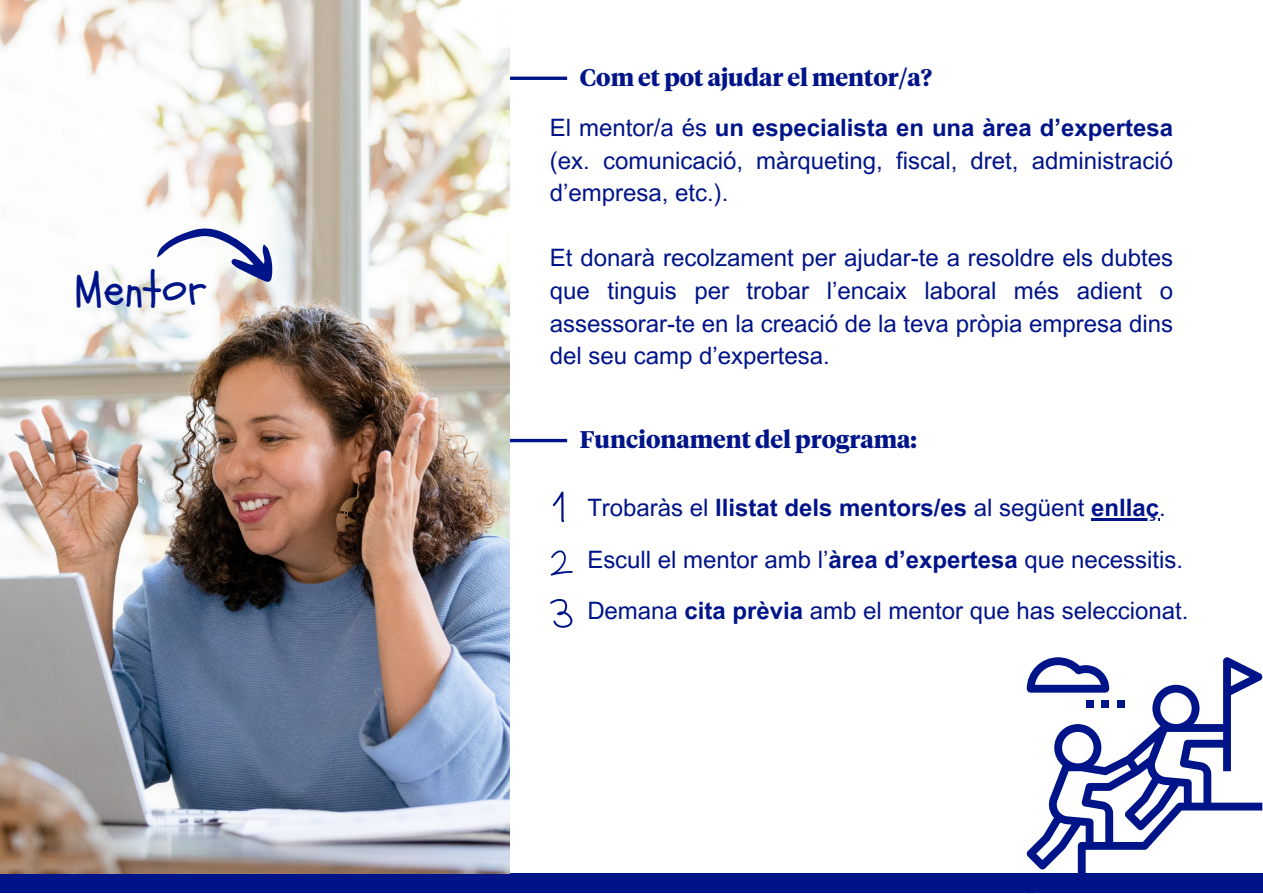
<style>
.page{position:relative;width:1263px;height:894px;background:#fff}
.page>*{position:absolute;margin:0;border:0;box-sizing:border-box;transform-origin:0 0}
.t1{font:47.25px "Schoolbell";color:#001489}
.t2{font:24px/32.5px "Arial MT Pro";color:#001489;text-align:justify}
.t3{font:700 24px "Tiempos Headline";color:#001489}
.t4{font:700 24px "Arial MT Pro";color:#001489}
.s1{font-weight:700}
.s2{font-weight:400}
</style>
<div class="page">
<div style="left:0;top:873px;width:1262px;height:20px;background:#001489"></div>
<hr style="left:365px;top:77px;width:202px;height:3px;background:#001489">
<hr style="left:365px;top:439px;width:202px;height:3px;background:#001489">
<img style="left:0;top:0;width:509px;height:873px">
<svg style="left:153px;top:193px;width:133px;height:133px"></svg>
<svg style="left:1026px;top:657px;width:236px;height:216px"></svg>
<svg style="left:553px;top:491px;width:11px;height:31px"></svg>
<svg style="left:550px;top:550px;width:23px;height:25px"></svg>
<svg style="left:550px;top:598px;width:23px;height:30px"></svg>
<hr style="left:1091px;top:518px;width:68px;height:2px;background:#001489">
<p class="t1" style="left:73px;top:260px;width:134px;rotate:-2deg">Mentor</p>
<p class="t3" style="left:580px;top:67px;width:354px">Com et pot ajudar el mentor/a?</p>
<p class="t2" style="left:550px;top:114px;width:625px">El mentor/a és <span class="s1">un especialista en una àrea d’expertesa </span>(ex. comunicació, màrqueting, fiscal, dret, administració d’empresa, etc.).</p>
<p class="t2" style="left:550px;top:245px;width:625px">Et donarà recolzament per ajudar-te a resoldre els dubtes que tinguis per trobar l’encaix laboral més adient o assessorar-te en la creació de la teva pròpia empresa dins del seu camp d’expertesa.</p>
<p class="t3" style="left:580px;top:429px;width:338px">Funcionament del programa:</p>
<p class="t4" style="left:587px;top:498px;width:580px"><span class="s2">Trobaràs el</span> llistat dels mentors/es <span class="s2">al següent</span> enllaç<span class="s2">.</span></p>
<p class="t2" style="left:587px;top:545px;width:597px">Escull el mentor amb l’<span class="s1">àrea d’expertesa</span> que necessitis.</p>
<p class="t2" style="left:587px;top:597px;width:603px">Demana <span class="s1">cita prèvia</span> amb el mentor que has seleccionat.</p>
</div>
